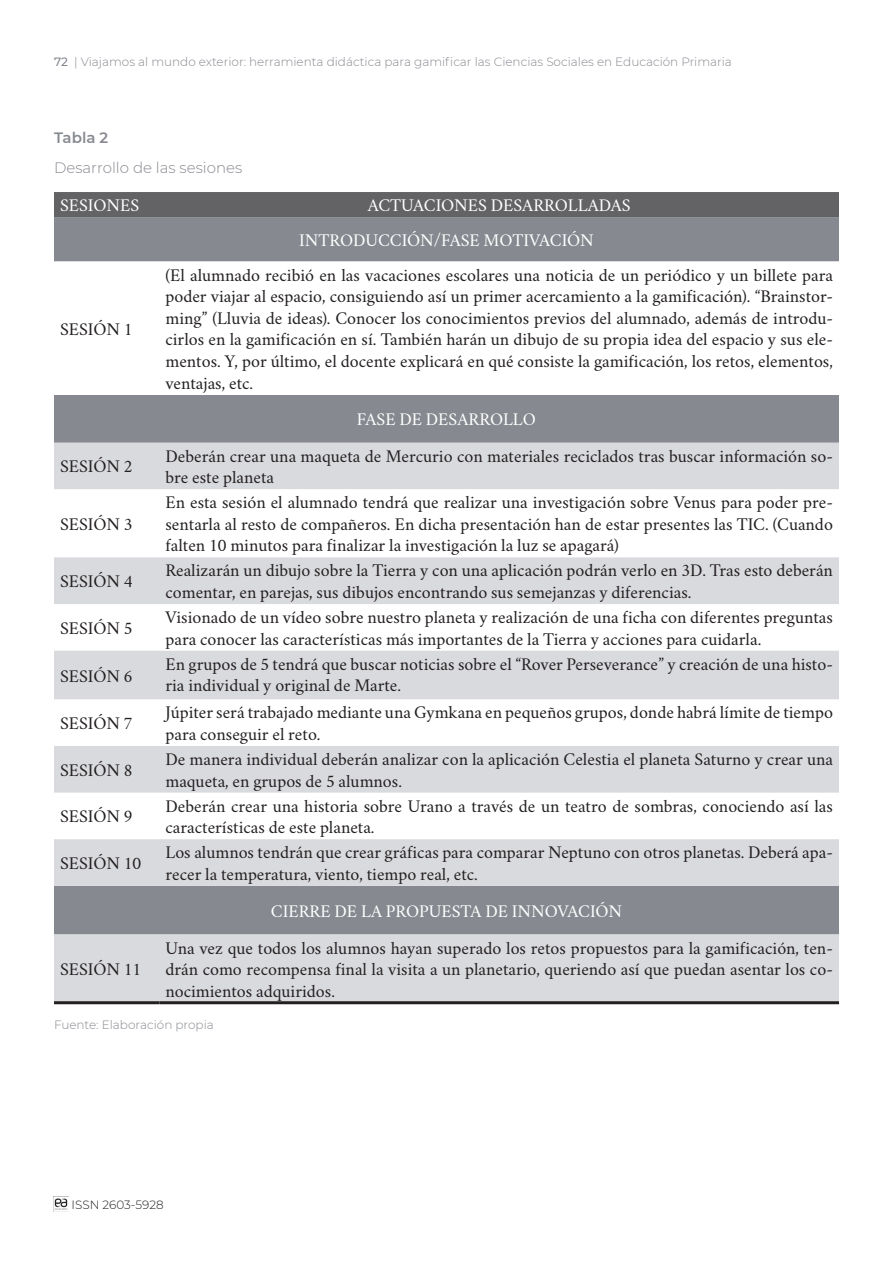
<style>
.page{position:relative;width:893px;height:1263px;background:#fff}
.page>*{position:absolute;margin:0;border:0;box-sizing:border-box;transform-origin:0 0}
.texto_tabla{font:18px/21.6px "Crimson";color:#231f20}
.texto_tabla-2{font:18px "Crimson";color:#fff}
.tabla_2{font:300 15px "Montserrat";color:#86898f}
.tabla1{font:600 15px "Montserrat";color:#86898f}
.tabla_pie{font:300 12px "Montserrat";color:#86898f}
.t1{font:300 12px "Montserrat";color:#231f20}
.s1{font-weight:500}
</style>
<div class="page">
<img style="left:54px;top:1198px;width:14px;height:12px">
<div style="left:54px;top:192px;width:785px;height:25px;background:#636366"></div>
<div style="left:54px;top:217px;width:785px;height:44px;background:#86898f"></div>
<svg style="left:54px;top:261px;width:785px;height:1px"></svg>
<div style="left:54px;top:395px;width:785px;height:47px;background:#86898f"></div>
<svg style="left:54px;top:442px;width:785px;height:559px;fill:#d9dadd"></svg>
<hr style="left:54px;top:1001px;width:105px;height:3px;background:#231f20">
<hr style="left:159px;top:1001px;width:680px;height:3px;background:#231f20">
<p class="tabla_pie" style="left:54px;top:53px;width:679px"><span class="s1">72</span> | Viajamos al mundo exterior: herramienta didáctica para gamificar las Ciencias Sociales en Educación Primaria</p>
<p class="tabla1" style="left:54px;top:127px;width:56px">Tabla 2</p>
<p class="tabla_2" style="left:54px;top:158px;width:190px">Desarrollo de las sesiones</p>
<p class="texto_tabla-2" style="left:60px;top:191px;width:81px">SESIONES</p>
<p class="texto_tabla-2" style="left:368px;top:191px;width:264px">ACTUACIONES DESARROLLADAS</p>
<p class="texto_tabla-2" style="left:299px;top:226px;width:296px">INTRODUCCIÓN/FASE MOTIVACIÓN</p>
<p class="texto_tabla" style="left:60px;top:316px;width:74px">SESIÓN 1</p>
<p class="texto_tabla" style="left:165px;top:262px;width:669px;text-align:justify">(El alumnado recibió en las vacaciones escolares una noticia de un periódico y un billete para poder viajar al espacio, consiguiendo así un primer acercamiento a la gamificación). “Brainstor&shy;ming” (Lluvia de ideas). Conocer los conocimientos previos del alumnado, además de introdu&shy;cirlos en la gamificación en sí. También harán un dibujo de su propia idea del espacio y sus ele&shy;mentos. Y, por último, el docente explicará en qué consiste la gamificación, los retos, elementos, ventajas, etc.</p>
<p class="texto_tabla-2" style="left:357px;top:405px;width:181px">FASE DE DESARROLLO</p>
<p class="texto_tabla" style="left:60px;top:453px;width:74px">SESIÓN 2</p>
<p class="texto_tabla" style="left:165px;top:443px;width:669px">Deberán crear una maqueta de Mercurio con materiales reciclados tras buscar información so&shy;bre este planeta</p>
<p class="texto_tabla" style="left:60px;top:511px;width:74px">SESIÓN 3</p>
<p class="texto_tabla" style="left:165px;top:489px;width:669px;text-align:justify">En esta sesión el alumnado tendrá que realizar una investigación sobre Venus para poder pre&shy;sentarla al resto de compañeros. En dicha presentación han de estar presentes las TIC. (Cuando falten 10 minutos para finalizar la investigación la luz se apagará)</p>
<p class="texto_tabla" style="left:60px;top:568px;width:74px">SESIÓN 4</p>
<p class="texto_tabla" style="left:165px;top:558px;width:669px">Realizarán un dibujo sobre la Tierra y con una aplicación podrán verlo en 3D. Tras esto deberán comentar, en parejas, sus dibujos encontrando sus semejanzas y diferencias.</p>
<p class="texto_tabla" style="left:60px;top:615px;width:74px">SESIÓN 5</p>
<p class="texto_tabla" style="left:165px;top:604px;width:669px">Visionado de un vídeo sobre nuestro planeta y realización de una ficha con diferentes preguntas para conocer las características más importantes de la Tierra y acciones para cuidarla.</p>
<p class="texto_tabla" style="left:60px;top:663px;width:74px">SESIÓN 6</p>
<p class="texto_tabla" style="left:165px;top:651px;width:669px">En grupos de 5 tendrá que buscar noticias sobre el “Rover Perseverance” y creación de una histo&shy;ria individual y original de Marte.</p>
<p class="texto_tabla" style="left:60px;top:710px;width:74px">SESIÓN 7</p>
<p class="texto_tabla" style="left:165px;top:699px;width:669px">Júpiter será trabajado mediante una Gymkana en pequeños grupos, donde habrá límite de tiempo para conseguir el reto.</p>
<p class="texto_tabla" style="left:60px;top:757px;width:74px">SESIÓN 8</p>
<p class="texto_tabla" style="left:165px;top:746px;width:669px">De manera individual deberán analizar con la aplicación Celestia el planeta Saturno y crear una maqueta, en grupos de 5 alumnos.</p>
<p class="texto_tabla" style="left:60px;top:803px;width:74px">SESIÓN 9</p>
<p class="texto_tabla" style="left:165px;top:793px;width:669px">Deberán crear una historia sobre Urano a través de un teatro de sombras, conociendo así las características de este planeta.</p>
<p class="texto_tabla" style="left:60px;top:850px;width:83px">SESIÓN 10</p>
<p class="texto_tabla" style="left:165px;top:839px;width:669px">Los alumnos tendrán que crear gráficas para comparar Neptuno con otros planetas. Deberá apa&shy;recer la temperatura, viento, tiempo real, etc.</p>
<p class="texto_tabla-2" style="left:271px;top:896px;width:353px">CIERRE DE LA PROPUESTA DE INNOVACIÓN</p>
<p class="texto_tabla" style="left:165px;top:935px;width:669px;text-align:justify">Una vez que todos los alumnos hayan superado los retos propuestos para la gamificación, ten&shy;drán como recompensa final la visita a un planetario, queriendo así que puedan asentar los co&shy;nocimientos adquiridos.</p>
<p class="tabla_pie" style="left:54px;top:1016px;width:161px">Fuente: Elaboración propia</p>
<p class="texto_tabla" style="left:60px;top:956px;width:83px">SESIÓN 11</p>
<p class="t1" style="left:72px;top:1196px;width:94px">ISSN 2603-5928</p>
</div>
